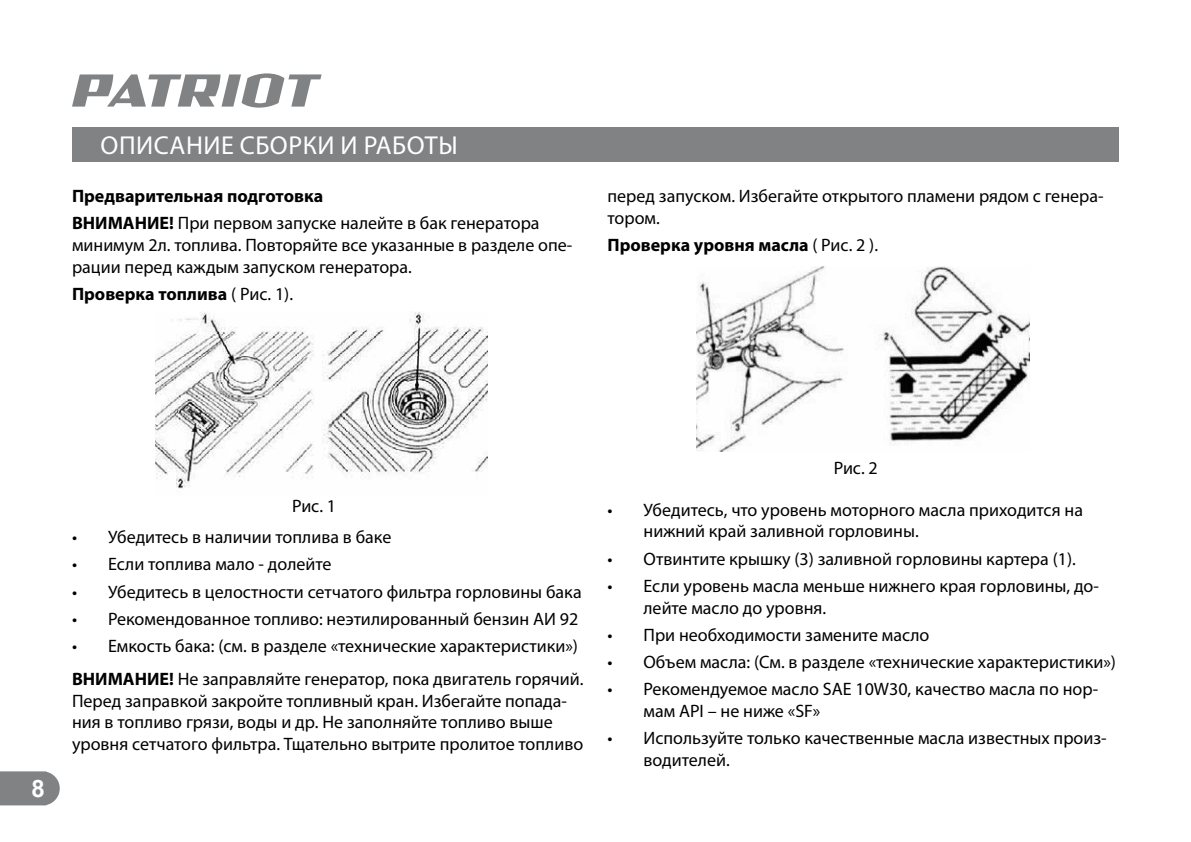
<style>
.page{position:relative;width:1191px;height:842px;background:#fff}
.page>*{position:absolute;margin:0;border:0;box-sizing:border-box;transform-origin:0 0}
.t1{font:26px "Myriad Pro";letter-spacing:.02em;color:#fff}
.t2{font:700 24px "Arial";color:#fff}
.t3{font:18px/21.6px "Myriad Pro";color:#000}
.t4{font:700 18px "Myriad Pro";color:#000}
.s1{font-weight:700}
.s2{font-weight:400}
</style>
<div class="page">
<svg style="left:0;top:771px;width:60px;height:34px;background:#898b8d"></svg>
<svg style="left:72px;top:73px;width:249px;height:35px"></svg>
<div style="left:72px;top:127px;width:1047px;height:34px;background:#808284"></div>
<img style="left:155px;top:311px;width:332px;height:178px">
<img style="left:696px;top:266px;width:333px;height:186px">
<h1 class="t1" style="left:101px;top:133px;width:359px">ОПИСАНИЕ СБОРКИ И РАБОТЫ</h1>
<p class="t3" style="left:72px;top:183px;width:469px;line-height:27.2px"><span class="s1">Предварительная подготовка<br>ВНИМАНИЕ!</span> При первом запуске налейте в бак генератора</p>
<p class="t3" style="left:72px;top:235px;width:502px">минимум 2л. топлива. Повторяйте все указанные в разделе опе&shy;рации перед каждым запуском генератора.</p>
<p class="t4" style="left:72px;top:285px;width:222px">Проверка топлива <span class="s2">( Рис. 1).</span></p>
<p class="t3" style="left:607px;top:186px;width:497px">перед запуском. Избегайте открытого пламени рядом с генера&shy;тором.</p>
<p class="t4" style="left:607px;top:236px;width:272px">Проверка уровня масла <span class="s2">( Рис. 2 ).</span></p>
<h2 class="t2" style="left:31px;top:775px;width:15px">8</h2>
<p class="t3" style="left:292px;top:495px;width:46px">Рис. 1</p>
<p class="t3" style="left:72px;top:527px;width:321px">• Убедитесь в наличии топлива в баке</p>
<p class="t3" style="left:72px;top:554px;width:261px">• Если топлива мало - долейте</p>
<p class="t3" style="left:72px;top:581px;width:511px">• Убедитесь в целостности сетчатого фильтра горловины бака</p>
<p class="t3" style="left:72px;top:609px;width:508px">• Рекомендованное топливо: неэтилированный бензин АИ 92</p>
<p class="t3" style="left:72px;top:630px;width:513px;line-height:33px">• Емкость бака: (см. в разделе «технические характеристики»)<br><span class="s1">ВНИМАНИЕ!</span> Не заправляйте генератор, пока двигатель горячий.</p>
<p class="t3" style="left:72px;top:690px;width:513px">Перед заправкой закройте топливный кран. Избегайте попада&shy;ния в топливо грязи, воды и др. Не заполняйте топливо выше уровня сетчатого фильтра. Тщательно вытрите пролитое топливо</p>
<p class="t3" style="left:833px;top:458px;width:46px">Рис. 2</p>
<p class="t3" style="left:643px;top:500px;width:441px;text-indent:-36px">• Убедитесь, что уровень моторного масла приходится на нижний край заливной горловины.</p>
<p class="t3" style="left:607px;top:548px;width:470px">• Отвинтите крышку (3) заливной горловины картера (1).</p>
<p class="t3" style="left:643px;top:576px;width:457px;text-indent:-36px">• Если уровень масла меньше нижнего края горловины, до&shy;лейте масло до уровня.</p>
<p class="t3" style="left:607px;top:625px;width:323px">• При необходимости замените масло</p>
<p class="t3" style="left:607px;top:652px;width:510px">• Объем масла: (См. в разделе «технические характеристики»)</p>
<p class="t3" style="left:643px;top:679px;width:456px;text-indent:-36px">• Рекомендуемое масло SAE 10W30, качество масла по нор&shy;мам API – не ниже «SF»</p>
<p class="t3" style="left:643px;top:728px;width:465px;text-indent:-36px">• Используйте только качественные масла известных произ&shy;водителей.</p>
</div>
